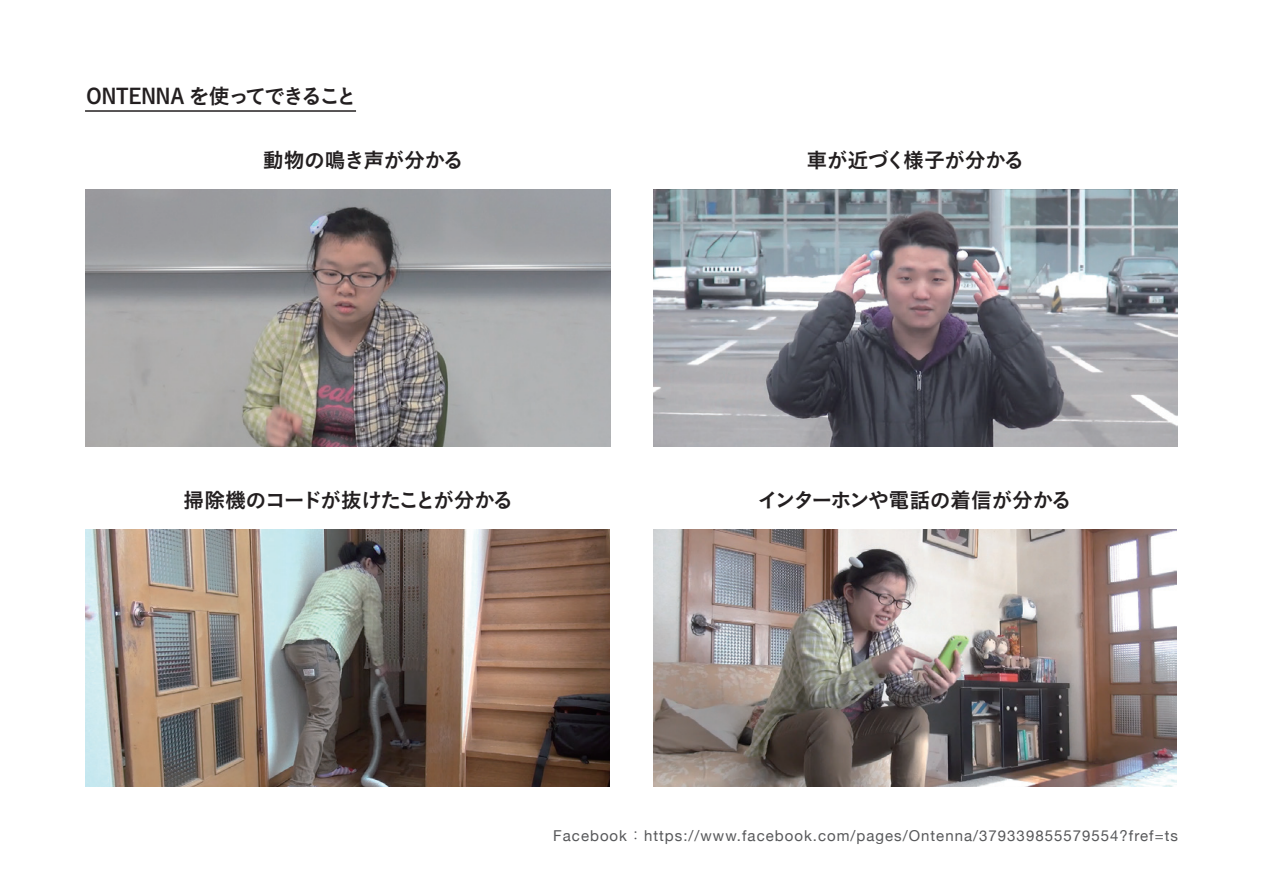
<style>
.page{position:relative;width:1263px;height:893px;background:#fff}
.page>*{position:absolute;margin:0;border:0;box-sizing:border-box;transform-origin:0 0}
.t1{font:21px "Koburina Go Std W6";letter-spacing:-.035em;color:#231f20}
.t2{font:21px "Koburina Go Std W6";letter-spacing:-.08em;color:#231f20}
.t3{font:21px "Koburina Go Std W6";letter-spacing:-.055em;color:#231f20}
.t4{font:15px "Helvetica Neue";letter-spacing:.07em;color:#57585a}
.s1{font-family:"Koburina Go Std W3"}
</style>
<div class="page">
<hr style="left:85px;top:110px;width:271px;height:2px;background:#231f20">
<img style="left:653px;top:529px;width:523px;height:257px">
<img style="left:653px;top:189px;width:524px;height:257px">
<img style="left:86px;top:189px;width:524px;height:257px">
<img style="left:85px;top:529px;width:524px;height:257px">
<h1 class="t3" style="left:87px;top:80px;width:272px">ONTENNA を使ってできること</h1>
<h1 class="t1" style="left:263px;top:144px;width:203px">動物の鳴き声が分かる</h1>
<h1 class="t1" style="left:807px;top:144px;width:219px">車が近づく様子が分かる</h1>
<h1 class="t2" style="left:183px;top:484px;width:332px">掃除機のコードが抜けたことが分かる</h1>
<h1 class="t1" style="left:758px;top:484px;width:316px">インターホンや電話の着信が分かる</h1>
<p class="t4" style="left:553px;top:825px;width:626px">Facebook<span class="s1">：</span>https://www.facebook.com/pages/Ontenna/379339855579554?fref=ts</p>
</div>
